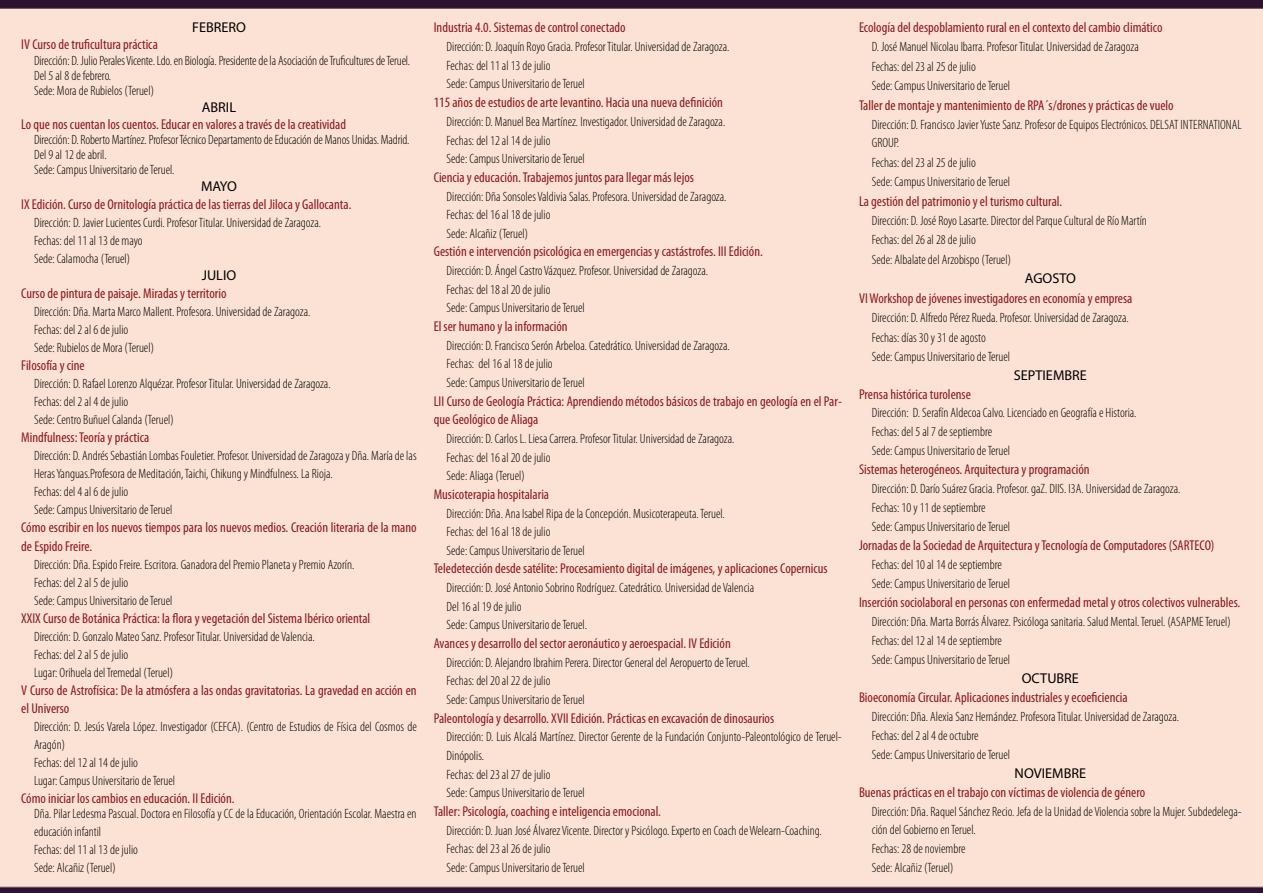
<style>
.page{position:relative;width:1263px;height:893px;background:#fce2d4}
.page>*{position:absolute;margin:0;border:0;box-sizing:border-box;transform-origin:0 0}
.t1{font:condensed 14.25px/18px "Myriad Pro";color:#8d181d}
.t2{font:14.25px "Myriad Pro";color:#000}
.t3{font:300 condensed 13.5px/18.6px "Myriad Pro";color:#000}
</style>
<div class="page">
<p class="t2" style="left:192px;top:18px;width:55px">FEBRERO</p>
<p class="t1" style="left:21px;top:35px;width:138px">IV Curso de truficultura práctica</p>
<p class="t3" style="left:34px;top:52px;width:378px;line-height:15px">Dirección: D. Julio Perales Vicente. Ldo. en Biología. Presidente de la Asociación de Truficultures de Teruel.<br>Del 5 al 8 de febrero.<br>Sede: Mora de Rubielos (Teruel)</p>
<p class="t2" style="left:202px;top:98px;width:36px">ABRIL</p>
<p class="t1" style="left:21px;top:115px;width:326px">Lo que nos cuentan los cuentos. Educar en valores a través de la creatividad</p>
<p class="t3" style="left:34px;top:132px;width:377px;line-height:15px">Dirección: D. Roberto Martínez. Profesor Técnico Departamento de Educación de Manos Unidas. Madrid.<br>Del 9 al 12 de abril.<br>Sede: Campus Universitario de Teruel.</p>
<p class="t2" style="left:201px;top:178px;width:37px">MAYO</p>
<p class="t1" style="left:21px;top:195px;width:332px">IX Edición. Curso de Ornitología práctica de las tierras del Jiloca y Gallocanta.</p>
<p class="t3" style="left:34px;top:214px;width:289px;line-height:17.9px">Dirección: D. Javier Lucientes Curdi. Profesor Titular. Universidad de Zaragoza.<br>Fechas: del 11 al 13 de mayo<br>Sede: Calamocha (Teruel)</p>
<p class="t2" style="left:202px;top:267px;width:36px">JULIO</p>
<p class="t1" style="left:21px;top:284px;width:207px">Curso de pintura de paisaje. Miradas y territorio</p>
<p class="t3" style="left:34px;top:303px;width:278px;line-height:18px">Dirección: Dña. Marta Marco Mallent. Profesora. Universidad de Zaragoza.<br>Fechas: del 2 al 6 de julio<br>Sede: Rubielos de Mora (Teruel)</p>
<p class="t1" style="left:21px;top:356px;width:65px">Filosofía y cine</p>
<p class="t3" style="left:34px;top:375px;width:298px;line-height:18px">Dirección: D. Rafael Lorenzo Alquézar. Profesor Titular. Universidad de Zaragoza.<br>Fechas: del 2 al 4 de julio<br>Sede: Centro Buñuel Calanda (Teruel)</p>
<p class="t1" style="left:21px;top:429px;width:130px">Mindfulness: Teoría y práctica</p>
<p class="t3" style="left:34px;top:447px;width:384px;line-height:18px">Dirección: D. Andrés Sebastián Lombas Fouletier. Profesor. Universidad de Zaragoza y Dña. María de las Heras Yanguas.Profesora de Meditación, Taichi, Chikung y Mindfulness. La Rioja.<br>Fechas: del 4 al 6 de julio<br>Sede: Campus Universitario de Teruel</p>
<p class="t1" style="left:21px;top:519px;width:397px">Cómo escribir en los nuevos tiempos para los nuevos medios. Creación literaria de la mano de Espido Freire.</p>
<p class="t3" style="left:34px;top:555px;width:322px;line-height:18px">Dirección: Dña. Espido Freire. Escritora. Ganadora del Premio Planeta y Premio Azorín.<br>Fechas: del 2 al 5 de julio<br>Sede: Campus Universitario de Teruel</p>
<p class="t1" style="left:21px;top:609px;width:351px">XXIX Curso de Botánica Práctica: la flora y vegetación del Sistema Ibérico oriental</p>
<p class="t3" style="left:34px;top:627px;width:282px;line-height:18px">Dirección: D. Gonzalo Mateo Sanz. Profesor Titular. Universidad de Valencia.<br>Fechas: del 2 al 5 de julio<br>Lugar: Orihuela del Tremedal (Teruel)</p>
<p class="t1" style="left:21px;top:681px;width:397px">V Curso de Astrofísica: De la atmósfera a las ondas gravitatorias. La gravedad en acción en el Universo</p>
<p class="t3" style="left:34px;top:717px;width:384px;line-height:18px">Dirección: D. Jesús Varela López. Investigador (CEFCA). (Centro de Estudios de Física del Cosmos de Aragón)<br>Fechas: del 12 al 14 de julio<br>Lugar: Campus Universitario de Teruel</p>
<p class="t1" style="left:21px;top:789px;width:215px">Cómo iniciar los cambios en educación. II Edición.</p>
<p class="t3" style="left:34px;top:804px;width:384px;line-height:18px">Dña. Pilar Ledesma Pascual. Doctora en Filosofía y CC de la Educación, Orientación Escolar. Maestra en educación infantil<br>Fechas: del 11 al 13 de julio<br>Sede: Alcañiz (Teruel)</p>
<p class="t1" style="left:434px;top:18px;width:193px">Industria 4.0. Sistemas de control conectado</p>
<p class="t3" style="left:446px;top:37px;width:284px">Dirección: D. Joaquín Royo Gracia. Profesor Titular. Universidad de Zaragoza.<br>Fechas: del 11 al 13 de julio<br>Sede: Campus Universitario de Teruel</p>
<p class="t1" style="left:434px;top:93px;width:291px">115 años de estudios de arte levantino. Hacia una nueva definición</p>
<p class="t3" style="left:446px;top:112px;width:280px">Dirección: D. Manuel Bea Martínez. Investigador. Universidad de Zaragoza.<br>Fechas: del 12 al 14 de julio<br>Sede: Campus Universitario de Teruel</p>
<p class="t1" style="left:434px;top:168px;width:262px">Ciencia y educación. Trabajemos juntos para llegar más lejos</p>
<p class="t3" style="left:446px;top:187px;width:282px">Dirección: Dña Sonsoles Valdivia Salas. Profesora. Universidad de Zaragoza.<br>Fechas: del 16 al 18 de julio<br>Sede: Alcañiz (Teruel)</p>
<p class="t1" style="left:434px;top:242px;width:331px">Gestión e intervención psicológica en emergencias y castástrofes. III Edición.</p>
<p class="t3" style="left:446px;top:261px;width:263px">Dirección: D. Ángel Castro Vázquez. Profesor. Universidad de Zaragoza.<br>Fechas: del 18 al 20 de julio<br>Sede: Campus Universitario de Teruel</p>
<p class="t1" style="left:434px;top:317px;width:135px">El ser humano y la información</p>
<p class="t3" style="left:446px;top:336px;width:285px">Dirección: D. Francisco Serón Arbeloa. Catedrático. Universidad de Zaragoza.<br>Fechas: del 16 al 18 de julio<br>Sede: Campus Universitario de Teruel</p>
<p class="t1" style="left:434px;top:391px;width:410px;line-height:18.6px">LII Curso de Geología Práctica: Aprendiendo métodos básicos de trabajo en geología en el Par&shy;que Geológico de Aliaga</p>
<p class="t3" style="left:446px;top:429px;width:290px">Dirección: D. Carlos L. Liesa Carrera. Profesor Titular. Universidad de Zaragoza.<br>Fechas: del 16 al 20 de julio<br>Sede: Aliaga (Teruel)</p>
<p class="t1" style="left:434px;top:485px;width:117px">Musicoterapia hospitalaria</p>
<p class="t3" style="left:446px;top:504px;width:280px">Dirección: Dña. Ana Isabel Ripa de la Concepción. Musicoterapeuta. Teruel.<br>Fechas: del 16 al 18 de julio<br>Sede: Campus Universitario de Teruel</p>
<p class="t1" style="left:434px;top:559px;width:395px">Teledetección desde satélite: Procesamiento digital de imágenes, y aplicaciones Copernicus</p>
<p class="t3" style="left:446px;top:578px;width:309px">Dirección: D. José Antonio Sobrino Rodríguez. Catedrático. Universidad de Valencia<br>Del 16 al 19 de julio<br>Sede: Campus Universitario de Teruel.</p>
<p class="t1" style="left:434px;top:634px;width:298px">Avances y desarrollo del sector aeronáutico y aeroespacial. IV Edición</p>
<p class="t3" style="left:446px;top:653px;width:305px">Dirección: D. Alejandro Ibrahim Perera. Director General del Aeropuerto de Teruel.<br>Fechas: del 20 al 22 de julio<br>Sede: Campus Universitario de Teruel</p>
<p class="t1" style="left:434px;top:709px;width:342px">Paleontología y desarrollo. XVII Edición. Prácticas en excavación de dinosaurios</p>
<p class="t3" style="left:446px;top:728px;width:397px">Dirección: D. Luis Alcalá Martínez. Director Gerente de la Fundación Conjunto-Paleontológico de Teruel-Dinópolis.<br>Fechas: del 23 al 27 de julio<br>Sede: Campus Universitario de Teruel</p>
<p class="t1" style="left:434px;top:802px;width:229px">Taller: Psicología, coaching e inteligencia emocional.</p>
<p class="t3" style="left:446px;top:821px;width:377px">Dirección: D. Juan José Álvarez Vicente. Director y Psicólogo. Experto en Coach de Welearn-Coaching.<br>Fechas: del 23 al 26 de julio<br>Sede: Campus Universitario de Teruel</p>
<p class="t1" style="left:859px;top:18px;width:305px">Ecología del despoblamiento rural en el contexto del cambio climático</p>
<p class="t3" style="left:872px;top:37px;width:269px;line-height:19.5px">D. José Manuel Nicolau Ibarra. Profesor Titular. Universidad de Zaragoza<br>Fechas: del 23 al 25 de julio<br>Sede: Campus Universitario de Teruel</p>
<p class="t1" style="left:859px;top:96px;width:316px">Taller de montaje y mantenimiento de RPA´s/drones y prácticas de vuelo</p>
<p class="t3" style="left:872px;top:115px;width:371px;line-height:18.1px">Dirección: D. Francisco Javier Yuste Sanz. Profesor de Equipos Electrónicos. DELSAT INTERNATIONAL<br>GROUP.</p>
<p class="t3" style="left:872px;top:152px;width:140px;line-height:19.5px">Fechas: del 23 al 25 de julio<br>Sede: Campus Universitario de Teruel</p>
<p class="t1" style="left:859px;top:192px;width:205px">La gestión del patrimonio y el turismo cultural.</p>
<p class="t3" style="left:872px;top:211px;width:277px;line-height:19.5px">Dirección: D. José Royo Lasarte. Director del Parque Cultural de Río Martín<br>Fechas: del 26 al 28 de julio<br>Sede: Albalate del Arzobispo (Teruel)</p>
<p class="t2" style="left:1025px;top:270px;width:53px">AGOSTO</p>
<p class="t1" style="left:859px;top:289px;width:275px">VI Workshop de jóvenes investigadores en economía y empresa</p>
<p class="t3" style="left:872px;top:308px;width:258px;line-height:19.5px">Dirección: D. Alfredo Pérez Rueda. Profesor. Universidad de Zaragoza.<br>Fechas: días 30 y 31 de agosto<br>Sede: Campus Universitario de Teruel</p>
<p class="t2" style="left:1014px;top:366px;width:74px">SEPTIEMBRE</p>
<p class="t1" style="left:859px;top:385px;width:113px">Prensa histórica turolense</p>
<p class="t3" style="left:872px;top:403px;width:266px;line-height:19px">Dirección: D. Serafín Aldecoa Calvo. Licenciado en Geografía e Historia.<br>Fechas: del 5 al 7 de septiembre<br>Sede: Campus Universitario de Teruel</p>
<p class="t1" style="left:859px;top:460px;width:232px">Sistemas heterogéneos. Arquitectura y programación</p>
<p class="t3" style="left:872px;top:479px;width:310px;line-height:19px">Dirección: D. Darío Suárez Gracia. Profesor. gaZ. DIIS. I3A. Universidad de Zaragoza.<br>Fechas: 10 y 11 de septiembre<br>Sede: Campus Universitario de Teruel</p>
<p class="t1" style="left:859px;top:536px;width:357px">Jornadas de la Sociedad de Arquitectura y Tecnología de Computadores (SARTECO)</p>
<p class="t3" style="left:872px;top:555px;width:140px;line-height:19px">Fechas: del 10 al 14 de septiembre<br>Sede: Campus Universitario de Teruel</p>
<p class="t1" style="left:859px;top:593px;width:383px">Inserción sociolaboral en personas con enfermedad metal y otros colectivos vulnerables.</p>
<p class="t3" style="left:872px;top:612px;width:361px;line-height:19px">Dirección: Dña. Marta Borrás Álvarez. Psicóloga sanitaria. Salud Mental. Teruel. (ASAPME Teruel)<br>Fechas: del 12 al 14 de septiembre<br>Sede: Campus Universitario de Teruel</p>
<p class="t2" style="left:1022px;top:670px;width:59px">OCTUBRE</p>
<p class="t1" style="left:859px;top:688px;width:270px">Bioeconomía Circular. Aplicaciones industriales y ecoeficiencia</p>
<p class="t3" style="left:872px;top:707px;width:309px;line-height:19px">Dirección: Dña. Alexia Sanz Hernández. Profesora Titular. Universidad de Zaragoza.<br>Fechas: del 2 al 4 de octubre<br>Sede: Campus Universitario de Teruel</p>
<p class="t2" style="left:1015px;top:764px;width:73px">NOVIEMBRE</p>
<p class="t1" style="left:859px;top:783px;width:288px">Buenas prácticas en el trabajo con víctimas de violencia de género</p>
<p class="t3" style="left:872px;top:803px;width:371px;line-height:17.7px">Dirección: Dña. Raquel Sánchez Recio. Jefa de la Unidad de Violencia sobre la Mujer. Subdedelega&shy;ción del Gobierno en Teruel.</p>
<p class="t3" style="left:872px;top:839px;width:95px;line-height:19px">Fechas: 28 de noviembre<br>Sede: Alcañiz (Teruel)</p>
</div>
